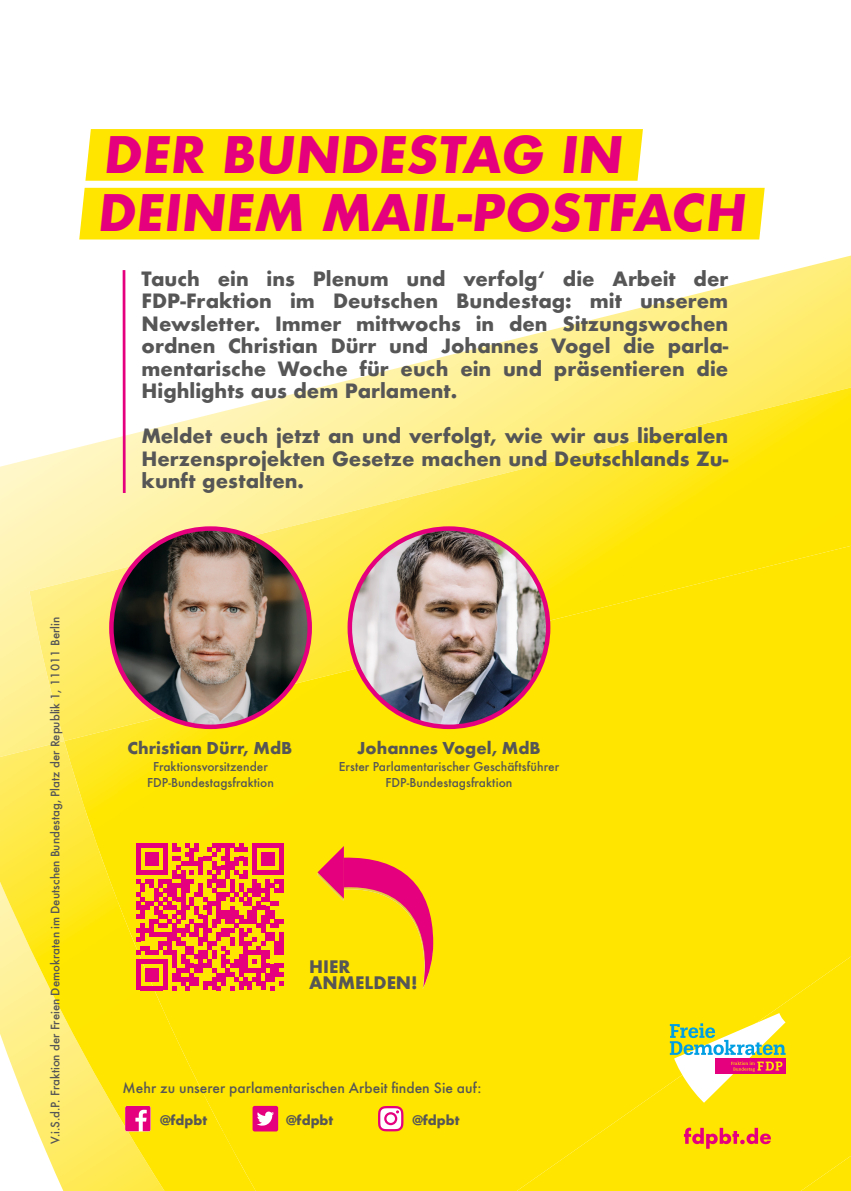
<style>
.page{position:relative;width:851px;height:1191px;background:#fff}
.page>*{position:absolute;margin:0;border:0;box-sizing:border-box;transform-origin:0 0}
.t1{font:700 48.9px/58.8px "Futura";color:#e5007d}
.t2{font:700 19.2px/22.5px "Futura";color:#565656;text-align:justify}
.t3{font:700 19.05px/16.4px "Futura";color:#565656}
.t4{font:700 18px "Futura";color:#565656}
.t5{font:500 15.6px "Futura";color:#565656}
.t6{font:700 14.4px "Futura";color:#565656}
.t7{font:500 13.5px/16.2px "Futura";color:#565656;text-align:center}
.t8{font:500 12.9px "Futura";color:#565656}
</style>
<div class="page">
<div style="left:597px;top:985px;width:253px;height:206px;background:#ffe500"></div>
<svg style="left:0;top:256px;width:850px;height:485px"></svg>
<img style="left:0;top:741px;width:223px;height:450px">
<img style="left:29px;top:537px;width:260px;height:204px">
<img style="left:289px;top:485px;width:209px;height:159px">
<img style="left:498px;top:435px;width:208px;height:173px">
<img style="left:706px;top:387px;width:144px;height:182px">
<img style="left:245px;top:526px;width:45px;height:12px">
<img style="left:451px;top:475px;width:48px;height:12px">
<img style="left:655px;top:423px;width:52px;height:13px">
<div style="left:223px;top:644px;width:374px;height:547px;background:#ffe500"></div>
<div style="left:170px;top:719px;width:54px;height:415px;background:#ffe500"></div>
<div style="left:596px;top:595px;width:55px;height:539px;background:#ffe500"></div>
<div style="left:650px;top:569px;width:106px;height:528px;background:#ffe500"></div>
<img style="left:117px;top:714px;width:54px;height:313px">
<div style="left:756px;top:556px;width:55px;height:466px;background:#ffe500"></div>
<div style="left:809px;top:546px;width:41px;height:439px;background:#ffe500"></div>
<img style="left:64px;top:727px;width:54px;height:175px">
<div style="left:548px;top:608px;width:49px;height:37px;background:#ffe500"></div>
<svg style="left:669px;top:1013px;width:116px;height:89px"></svg>
<svg style="left:683px;top:1127px;width:87px;height:21px;background:#f5932c"></svg>
<div style="left:88px;top:129px;width:552px;height:52px;background:#ffe500"></div>
<div style="left:82px;top:188px;width:679px;height:51px;background:#ffe500"></div>
<svg style="left:378px;top:1106px;width:25px;height:25px"></svg>
<div style="left:252px;top:1105px;width:26px;height:26px;background:#e5007d;border-radius:2px"></div>
<svg style="left:257px;top:1111px;width:17px;height:14px"></svg>
<svg style="left:125px;top:1105px;width:26px;height:26px"></svg>
<hr style="left:123px;top:270px;width:3px;height:223px;background:#e5007d">
<svg style="left:136px;top:843px;width:147px;height:147px;background:#f06346"></svg>
<svg style="left:317px;top:846px;width:116px;height:141px;background:#f8af1e"></svg>
<img style="left:111px;top:528px;width:198px;height:199px;border-radius:99px">
<div style="left:109px;top:526px;width:203px;height:203px;border:4px solid #e5007d;border-radius:50%"></div>
<img style="left:350px;top:528px;width:198px;height:199px;border-radius:99px">
<div style="left:347px;top:526px;width:203px;height:203px;border:4px solid #e5007d;border-radius:50%"></div>
<h1 class="t1" style="left:97px;top:125px;width:657px">DER BUNDESTAG IN<br>DEINEM MAIL-POSTFACH</h1>
<p class="t2" style="left:141px;top:267px;width:588px">Tauch ein ins Plenum und verfolg‘ die Arbeit der FDP-Fraktion im Deutschen Bundestag: mit unserem Newsletter. Immer mittwochs in den Sitzungswochen ordnen Christian Dürr und Johannes Vogel die parla&shy;mentarische Woche für euch ein und präsentieren die Highlights aus dem Parlament.</p>
<p class="t2" style="left:141px;top:425px;width:588px">Meldet euch jetzt an und verfolgt, wie wir aus liberalen Herzensprojekten Gesetze machen und Deutschlands Zu&shy;kunft gestalten.</p>
<p class="t8" style="left:45px;top:1144px;width:529px;rotate:-90deg">V.i.S.d.P. Fraktion der Freien Demokraten im Deutschen Bundestag, Platz der Republik 1, 11011 Berlin</p>
<p class="t4" style="left:127px;top:735px;width:166px">Christian Dürr, MdB</p>
<p class="t7" style="left:147px;top:757px;width:128px">Fraktionsvorsitzender<br>FDP-Bundestagsfraktion</p>
<p class="t7" style="left:339px;top:757px;width:222px">Erster Parlamentarischer Geschäftsführer<br>FDP-Bundestagsfraktion</p>
<p class="t4" style="left:357px;top:735px;width:185px">Johannes Vogel, MdB</p>
<p class="t3" style="left:309px;top:957px;width:110px">HIER<br>ANMELDEN!</p>
<p class="t5" style="left:123px;top:1076px;width:360px">Mehr zu unserer parlamentarischen Arbeit finden Sie auf:</p>
<p class="t6" style="left:160px;top:1109px;width:48px">@fdpbt</p>
<p class="t6" style="left:286px;top:1109px;width:48px">@fdpbt</p>
<p class="t6" style="left:412px;top:1109px;width:48px">@fdpbt</p>
</div>
